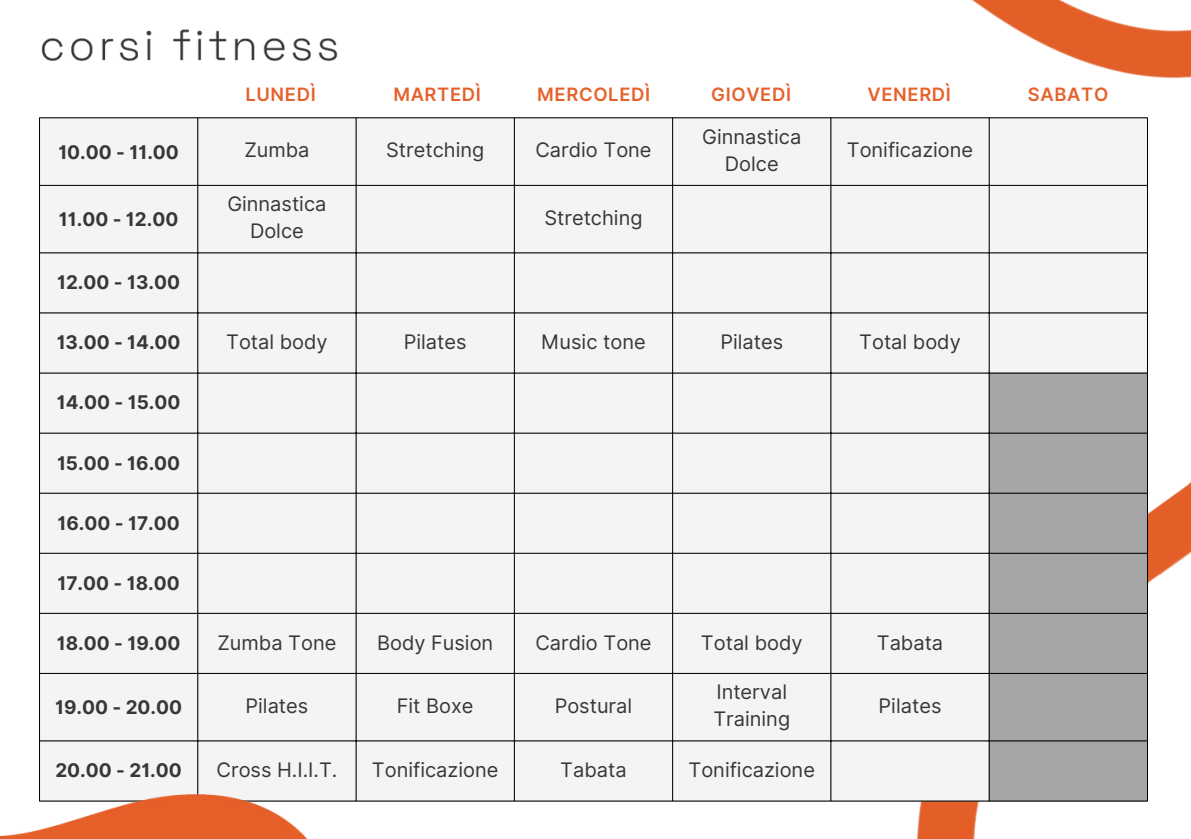
<style>
.page{position:relative;width:1191px;height:839px;background:#fff}
.page>*{position:absolute;margin:0;border:0;box-sizing:border-box;transform-origin:0 0}
.t1{font:20px/27px "Inter";color:#373736;text-align:center}
.t2{font:700 18.8px "Inter";color:#373736}
.t3{font:600 18.4px "Inter";letter-spacing:.035em;color:#e6622c}
</style>
<div class="page">
<img style="left:757px;top:482px;width:434px;height:356px">
<div style="left:40px;top:118px;width:1107px;height:682px;background:#f4f4f4"></div>
<div style="left:990px;top:373px;width:157px;height:427px;background:#a6a6a6"></div>
<hr style="left:39px;top:118px;width:1px;height:682px;background:#000">
<hr style="left:197px;top:118px;width:1px;height:682px;background:#000">
<hr style="left:356px;top:118px;width:1px;height:682px;background:#000">
<hr style="left:514px;top:118px;width:1px;height:682px;background:#000">
<hr style="left:672px;top:118px;width:1px;height:682px;background:#000">
<hr style="left:831px;top:118px;width:1px;height:682px;background:#000">
<hr style="left:989px;top:118px;width:1px;height:682px;background:#000">
<hr style="left:1147px;top:118px;width:1px;height:682px;background:#000">
<hr style="left:39px;top:117px;width:1109px;height:1px;background:#000">
<hr style="left:39px;top:185px;width:1109px;height:1px;background:#000">
<hr style="left:39px;top:252px;width:1109px;height:1px;background:#000">
<hr style="left:39px;top:312px;width:1109px;height:1px;background:#000">
<hr style="left:39px;top:372px;width:1109px;height:1px;background:#000">
<hr style="left:39px;top:433px;width:1109px;height:1px;background:#000">
<hr style="left:39px;top:493px;width:1109px;height:1px;background:#000">
<hr style="left:39px;top:553px;width:1109px;height:1px;background:#000">
<hr style="left:39px;top:613px;width:1109px;height:1px;background:#000">
<hr style="left:39px;top:673px;width:1109px;height:1px;background:#000">
<hr style="left:39px;top:740px;width:1109px;height:1px;background:#000">
<hr style="left:39px;top:800px;width:1109px;height:1px;background:#000">
<img style="left:0;top:672px;width:686px;height:166px">
<img style="left:887px;top:0;width:304px;height:304px">
<img style="left:41px;top:29px;width:297px;height:32px">
<p class="t3" style="left:245px;top:83px;width:72px">LUNEDÌ</p>
<p class="t3" style="left:393px;top:83px;width:89px">MARTEDÌ</p>
<p class="t3" style="left:537px;top:83px;width:114px">MERCOLEDÌ</p>
<p class="t3" style="left:711px;top:83px;width:81px">GIOVEDÌ</p>
<p class="t3" style="left:867px;top:83px;width:85px">VENERDÌ</p>
<p class="t3" style="left:1028px;top:83px;width:82px">SABATO</p>
<h1 class="t2" style="left:58px;top:141px;width:122px">10.00 - 11.00</h1>
<p class="t1" style="left:244px;top:136px;width:67px">Zumba</p>
<h1 class="t1" style="left:386px;top:136px;width:100px">Stretching</h1>
<h1 class="t1" style="left:535px;top:136px;width:118px">Cardio Tone</h1>
<h1 class="t2" style="left:59px;top:208px;width:121px">11.00 - 12.00</h1>
<p class="t2" style="left:57px;top:271px;width:124px">12.00 - 13.00</p>
<p class="t1" style="left:227px;top:190px;width:101px">Ginnastica<br>Dolce</p>
<p class="t1" style="left:544px;top:204px;width:100px">Stretching</p>
<h1 class="t1" style="left:702px;top:123px;width:101px">Ginnastica<br>Dolce</h1>
<h1 class="t1" style="left:847px;top:136px;width:128px">Tonificazione</h1>
<p class="t2" style="left:57px;top:331px;width:125px">13.00 - 14.00</p>
<p class="t1" style="left:226px;top:328px;width:103px">Total body</p>
<p class="t1" style="left:404px;top:328px;width:64px">Pilates</p>
<p class="t1" style="left:541px;top:328px;width:106px">Music tone</p>
<p class="t1" style="left:720px;top:328px;width:64px">Pilates</p>
<p class="t1" style="left:859px;top:328px;width:103px">Total body</p>
<p class="t2" style="left:57px;top:391px;width:125px">14.00 - 15.00</p>
<p class="t2" style="left:57px;top:451px;width:125px">15.00 - 16.00</p>
<p class="t2" style="left:57px;top:511px;width:124px">16.00 - 17.00</p>
<p class="t2" style="left:57px;top:571px;width:124px">17.00 - 18.00</p>
<p class="t2" style="left:57px;top:631px;width:125px">18.00 - 19.00</p>
<p class="t1" style="left:217px;top:629px;width:120px">Zumba Tone</p>
<p class="t1" style="left:377px;top:629px;width:118px">Body Fusion</p>
<p class="t1" style="left:535px;top:629px;width:118px">Cardio Tone</p>
<p class="t1" style="left:701px;top:629px;width:103px">Total body</p>
<p class="t1" style="left:877px;top:629px;width:68px">Tabata</p>
<p class="t2" style="left:55px;top:696px;width:129px">19.00 - 20.00</p>
<p class="t1" style="left:246px;top:692px;width:64px">Pilates</p>
<p class="t1" style="left:397px;top:692px;width:78px">Fit Boxe</p>
<p class="t1" style="left:555px;top:692px;width:79px">Postural</p>
<p class="t1" style="left:713px;top:678px;width:78px;text-align:left">Interval<br>Training</p>
<p class="t2" style="left:55px;top:759px;width:128px">20.00 - 21.00</p>
<p class="t1" style="left:216px;top:756px;width:122px">Cross H.I.I.T.</p>
<p class="t1" style="left:372px;top:756px;width:128px">Tonificazione</p>
<p class="t1" style="left:560px;top:756px;width:68px">Tabata</p>
<p class="t1" style="left:689px;top:756px;width:128px">Tonificazione</p>
<p class="t1" style="left:879px;top:692px;width:64px">Pilates</p>
</div>
